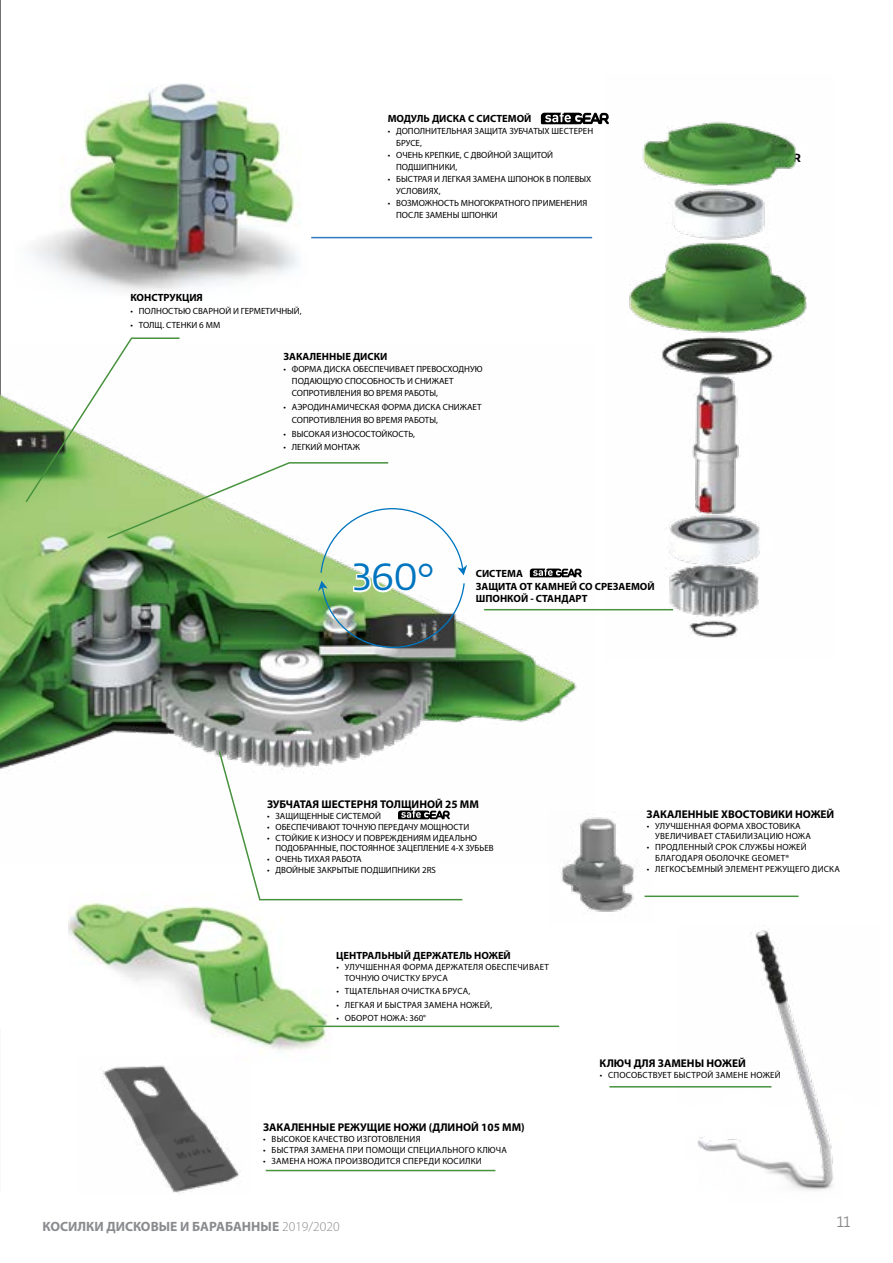
<style>
.page{position:relative;width:893px;height:1263px;background:#fff}
.page>*{position:absolute;margin:0;border:0;box-sizing:border-box;transform-origin:0 0}
.t1{font:36px "Encode Sans Normal";color:#0075bf}
.t2{font:300 15px "RB No 3.1";color:#878787}
.t3{font:700 13.5px "Myriad Pro";color:#8a8b8e}
.t4{font:700 11.25px "Myriad Pro";color:#000}
.t5{font:700 10.5px/12.6px "Myriad Pro";color:#000}
.t6{font:9px/12px "Myriad Pro";color:#000}
.t7{font:9px/10.8px "Myriad Pro";letter-spacing:.02em;color:#000}
.t8{font:9px/10.8px "Myriad Pro";color:#000}
.s1{font-weight:300}
</style>
<div class="page">
<img style="left:69px;top:902px;width:275px;height:151px">
<svg style="left:0;top:0;width:1px;height:344px"></svg>
<img style="left:0;top:344px;width:597px;height:427px">
<img style="left:33px;top:83px;width:323px;height:209px">
<img style="left:606px;top:121px;width:201px;height:517px">
<img style="left:677px;top:928px;width:157px;height:262px">
<hr style="left:311px;top:237px;width:281px;height:1px;background:#307abf">
<hr style="left:484px;top:609px;width:189px;height:1px;background:#47923d">
<svg style="left:541px;top:113px;width:68px;height:11px"></svg>
<hr style="left:609px;top:1086px;width:162px;height:1px;background:#47923d">
<svg style="left:24px;top:337px;width:443px;height:312px"></svg>
<hr style="left:309px;top:1025px;width:250px;height:2px;background:#47923d">
<img style="left:561px;top:817px;width:92px;height:95px">
<hr style="left:266px;top:1170px;width:229px;height:1px;background:#47923d">
<hr style="left:644px;top:895px;width:155px;height:2px;background:#47923d">
<img style="left:101px;top:1065px;width:140px;height:128px">
<svg style="left:217px;top:749px;width:247px;height:152px"></svg>
<svg style="left:530px;top:568px;width:52px;height:9px"></svg>
<p class="t5" style="left:130px;top:291px;width:74px">КОНСТРУКЦИЯ</p>
<p class="t6" style="left:130px;top:305px;width:173px">• ПОЛНОСТЬЮ СВАРНОЙ И ГЕРМЕТИЧНЫЙ,</p>
<p class="t6" style="left:130px;top:319px;width:91px">• ТОЛЩ. СТЕНКИ 6 ММ</p>
<p class="t5" style="left:388px;top:112px;width:145px">МОДУЛЬ ДИСКА С СИСТЕМОЙ</p>
<p class="t6" style="left:396px;top:125px;width:199px;text-indent:-9px">• ДОПОЛНИТЕЛЬНАЯ ЗАЩИТА ЗУБЧАТЫХ ШЕСТЕРЕН<br>БРУСЕ,</p>
<p class="t6" style="left:396px;top:149px;width:159px;text-indent:-9px">• ОЧЕНЬ КРЕПКИЕ, С ДВОЙНОЙ ЗАЩИТОЙ<br>ПОДШИПНИКИ,</p>
<p class="t6" style="left:396px;top:173px;width:197px;text-indent:-9px">• БЫСТРАЯ И ЛЕГКАЯ ЗАМЕНА ШПОНОК В ПОЛЕВЫХ<br>УСЛОВИЯХ,</p>
<p class="t6" style="left:396px;top:197px;width:193px;text-indent:-9px">• ВОЗМОЖНОСТЬ МНОГОКРАТНОГО ПРИМЕНЕНИЯ<br>ПОСЛЕ ЗАМЕНЫ ШПОНКИ</p>
<p class="t5" style="left:283px;top:351px;width:105px">ЗАКАЛЕННЫЕ ДИСКИ</p>
<p class="t6" style="left:292px;top:364px;width:192px;text-indent:-9px">• ФОРМА ДИСКА ОБЕСПЕЧИВАЕТ ПРЕВОСХОДНУЮ<br>ПОДАЮЩУЮ СПОСОБНОСТЬ И СНИЖАЕТ<br>СОПРОТИВЛЕНИЯ ВО ВРЕМЯ РАБОТЫ,</p>
<p class="t6" style="left:292px;top:400px;width:191px;line-height:13.5px;text-indent:-9px">• АЭРОДИНАМИЧЕСКАЯ ФОРМА ДИСКА СНИЖАЕТ<br>СОПРОТИВЛЕНИЯ ВО ВРЕМЯ РАБОТЫ,</p>
<p class="t6" style="left:283px;top:428px;width:133px">• ВЫСОКАЯ ИЗНОСОСТОЙКОСТЬ,</p>
<p class="t6" style="left:283px;top:442px;width:78px">• ЛЕГКИЙ МОНТАЖ</p>
<h1 class="t1" style="left:352px;top:553px;width:83px">360°</h1>
<p class="t5" style="left:476px;top:567px;width:180px">СИСТЕМА<br>ЗАЩИТА ОТ КАМНЕЙ СО СРЕЗАЕМОЙ<br>ШПОНКОЙ - СТАНДАРТ</p>
<p class="t4" style="left:267px;top:798px;width:213px">ЗУБЧАТАЯ ШЕСТЕРНЯ ТОЛЩИНОЙ 25 ММ</p>
<p class="t8" style="left:267px;top:811px;width:116px">• ЗАЩИЩЕННЫЕ СИСТЕМОЙ</p>
<p class="t8" style="left:267px;top:821px;width:204px">• ОБЕСПЕЧИВАЮТ ТОЧНУЮ ПЕРЕДАЧУ МОЩНОСТИ</p>
<p class="t8" style="left:276px;top:832px;width:220px;text-indent:-9px">• СТОЙКИЕ K ИЗНОСУ И ПОВРЕЖДЕНИЯМ ИДЕАЛЬНО<br>ПОДОБРАННЫЕ, ПОСТОЯННОЕ ЗАЦЕПЛЕНИЕ 4-Х ЗУБЬЕВ</p>
<p class="t8" style="left:267px;top:854px;width:96px">• ОЧЕНЬ ТИХАЯ РАБОТА</p>
<p class="t8" style="left:267px;top:865px;width:170px">• ДВОЙНЫЕ ЗАКРЫТЫЕ ПОДШИПНИКИ 2RS</p>
<p class="t5" style="left:336px;top:949px;width:176px">ЦЕНТРАЛЬНЫЙ ДЕРЖАТЕЛЬ НОЖЕЙ</p>
<p class="t7" style="left:345px;top:961px;width:206px;text-indent:-9px">• УЛУЧШЕННАЯ ФОРМА ДЕРЖАТЕЛЯ ОБЕСПЕЧИВАЕТ<br>ТОЧНУЮ ОЧИСТКУ БРУСА</p>
<p class="t7" style="left:336px;top:986px;width:135px">• ТЩАТЕЛЬНАЯ ОЧИСТКА БРУСА,</p>
<p class="t7" style="left:336px;top:999px;width:157px">• ЛЕГКАЯ И БЫСТРАЯ ЗАМЕНА НОЖЕЙ,</p>
<p class="t7" style="left:336px;top:1013px;width:91px">• ОБОРОТ НОЖА: 360°</p>
<p class="t4" style="left:263px;top:1121px;width:263px">ЗАКАЛЕННЫЕ РЕЖУЩИЕ НОЖИ (ДЛИНОЙ 105 ММ)</p>
<p class="t7" style="left:263px;top:1134px;width:159px">• ВЫСОКОЕ КАЧЕСТВО ИЗГОТОВЛЕНИЯ</p>
<p class="t7" style="left:263px;top:1145px;width:245px">• БЫСТРАЯ ЗАМЕНА ПРИ ПОМОЩИ СПЕЦИАЛЬНОГО КЛЮЧА</p>
<p class="t7" style="left:263px;top:1155px;width:220px">• ЗАМЕНА НОЖА ПРОИЗВОДИТСЯ СПЕРЕДИ КОСИЛКИ</p>
<h3 class="t3" style="left:43px;top:1219px;width:299px">КОСИЛКИ ДИСКОВЫЕ И БАРАБАННЫЕ <span class="s1">2019/2020</span></h3>
<p class="t4" style="left:647px;top:808px;width:189px">ЗАКАЛЕННЫЕ ХВОСТОВИКИ НОЖЕЙ</p>
<p class="t7" style="left:655px;top:820px;width:157px;text-indent:-9px">• УЛУЧШЕННАЯ ФОРМА ХВОСТОВИКА<br>УВЕЛИЧИВАЕТ СТАБИЛИЗАЦИЮ НОЖА</p>
<p class="t7" style="left:655px;top:842px;width:153px;text-indent:-9px">• ПРОДЛЕННЫЙ СРОК СЛУЖБЫ НОЖЕЙ<br>БЛАГОДАРЯ ОБОЛОЧКЕ GEOMET®</p>
<p class="t7" style="left:647px;top:864px;width:195px">• ЛЕГКОСЪЕМНЫЙ ЭЛЕМЕНТ РЕЖУЩЕГО ДИСКА</p>
<p class="t4" style="left:600px;top:1057px;width:148px">КЛЮЧ ДЛЯ ЗАМЕНЫ НОЖЕЙ</p>
<p class="t7" style="left:600px;top:1069px;width:182px">• СПОСОБСТВУЕТ БЫСТРОЙ ЗАМЕНЕ НОЖЕЙ</p>
<h2 class="t2" style="left:837px;top:1211px;width:15px">11</h2>
</div>
